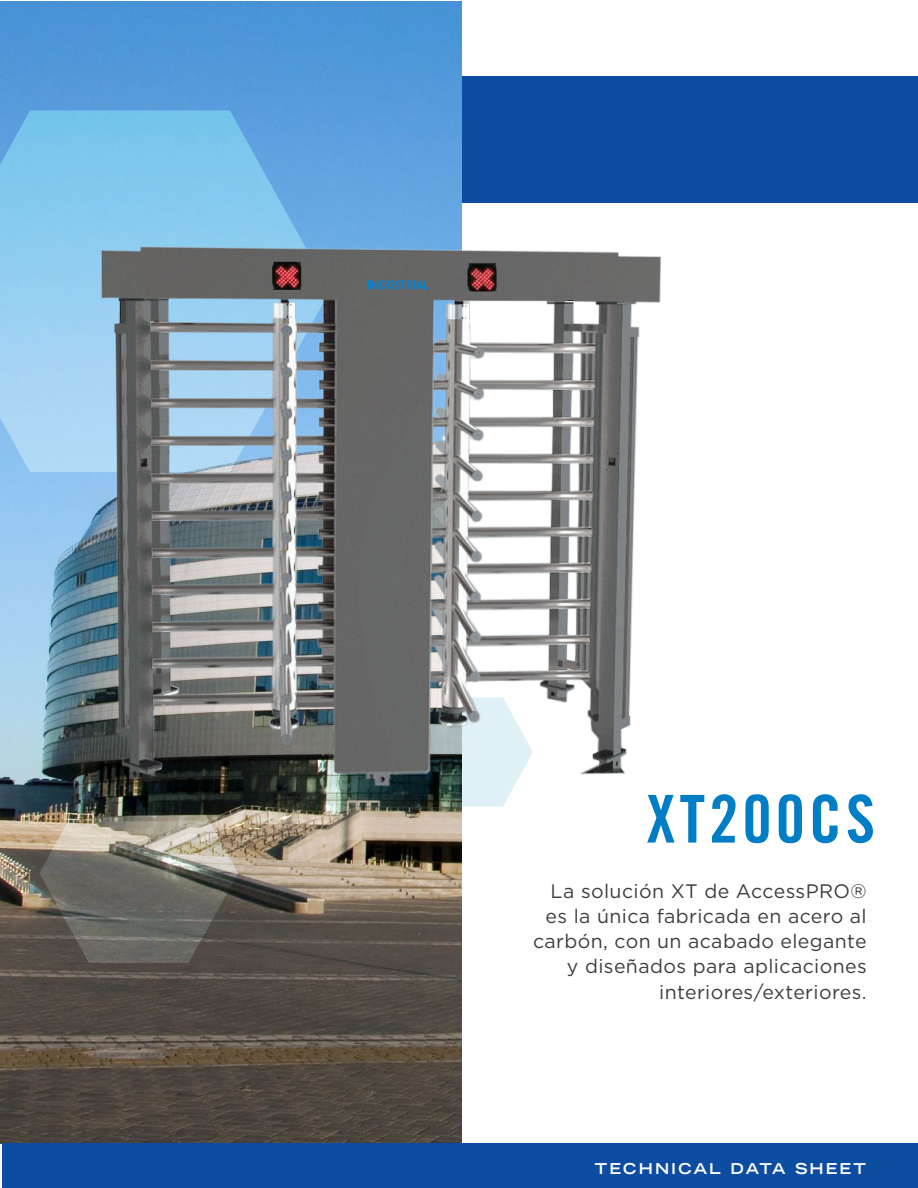
<style>
.page{position:relative;width:918px;height:1188px;background:#fff}
.page>*{position:absolute;margin:0;border:0;box-sizing:border-box;transform-origin:0 0}
.t1{font:66px "Trade Gothic Bold Cond Twenty";letter-spacing:.06em;color:#007ec5}
.t2{font:19.5px/25.2px "Gotham";letter-spacing:.02em;color:#3e3e3f;text-align:right}
.t3{font:700 expanded 15px "Trade Gothic LH";letter-spacing:.14em;color:#fff}
</style>
<div class="page">
<div style="left:0;top:77px;width:918px;height:126px;background:#0d4da1"></div>
<img style="left:1px;top:2px;width:461px;height:1141px">
<div style="left:2px;top:1143px;width:916px;height:45px;background:#0d4da1"></div>
<svg style="left:0;top:110px;width:330px;height:362px;background:#84c4ec"></svg>
<svg style="left:39px;top:783px;width:199px;height:180px;background:#6d6b63"></svg>
<img style="left:81px;top:214px;width:581px;height:633px">
<svg style="left:368px;top:280px;width:61px;height:9px"></svg>
<p class="t1" style="left:646px;top:779px;width:230px">XT200CS</p>
<p class="t2" style="left:533px;top:878px;width:335px">La solución XT de AccessPRO® es la única fabricada en acero al carbón, con un acabado elegante y diseñados para aplicaciones interiores/exteriores.</p>
<p class="t3" style="left:595px;top:1158px;width:272px">TECHNICAL DATA SHEET</p>
</div>
